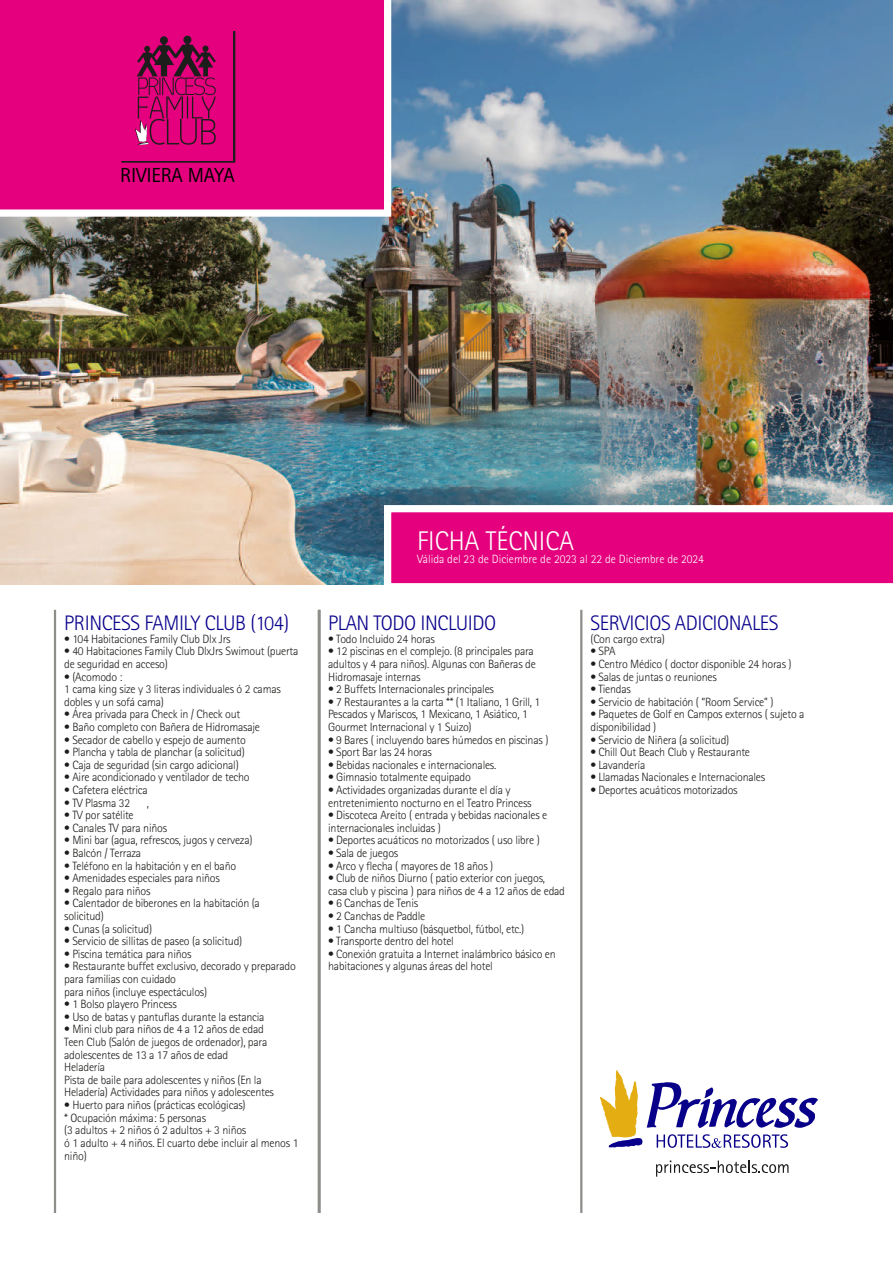
<style>
.page{position:relative;width:893px;height:1262px;background:#fff}
.page>*{position:absolute;margin:0;border:0;box-sizing:border-box;transform-origin:0 0}
.t1{font:300 27px "Rotis Sans Serif Std";color:#fff}
.t2{font:300 21px "Rotis Sans Serif Std";letter-spacing:-.02em;color:#09008b}
.t3{font:20.4px "Rotis Sans Serif Std";letter-spacing:-.01em;color:#000}
.t4{font:300 12px/12.6px "Rotis Sans Serif Std";letter-spacing:-.02em;color:#1d1d1b}
.t5{font:300 12px "Rotis Sans Serif Std";color:#fff}
</style>
<div class="page">
<img style="left:0;top:0;width:892px;height:584px">
<div style="left:0;top:0;width:391px;height:217px;background:#e5007e"></div>
<svg style="left:384px;top:505px;width:508px;height:79px;background:#e71d8d"></svg>
<hr style="left:317px;top:610px;width:3px;height:603px;background:#8d8d8a">
<hr style="left:54px;top:610px;width:2px;height:603px;background:#8d8d8a">
<hr style="left:580px;top:610px;width:2px;height:603px;background:#8d8d8a">
<svg style="left:600px;top:1070px;width:218px;height:77px"></svg>
<svg style="left:656px;top:1160px;width:132px;height:16px"></svg>
<div style="left:686px;top:1204px;width:14px;height:14px;border:1px solid #fff;border-radius:2px"></div>
<div style="left:671px;top:1204px;width:13px;height:14px;border:1px solid #fff;border-radius:2px"></div>
<div style="left:655px;top:1204px;width:14px;height:14px;border:1px solid #fff;border-radius:2px"></div>
<div style="left:702px;top:1204px;width:13px;height:14px;border:1px solid #fff;border-radius:2px"></div>
<div style="left:717px;top:1204px;width:14px;height:14px;border:1px solid #fff;border-radius:2px"></div>
<svg style="left:122px;top:31px;width:113px;height:131px"></svg>
<div style="left:120px;top:29px;width:113px;height:131px;background:#e5007e"></div>
<img style="left:136px;top:35px;width:80px;height:42px">
<svg style="left:135px;top:77px;width:81px;height:68px"></svg>
<h3 class="t3" style="left:120px;top:163px;width:116px">RIVIERA MAYA</h3>
<h2 class="t2" style="left:64px;top:611px;width:226px">PRINCESS FAMILY CLUB (104)</h2>
<p class="t4" style="left:64px;top:632px;width:168px">• 104 Habitaciones Family Club Dlx Jrs</p>
<p class="t4" style="left:64px;top:645px;width:236px">• 40 Habitaciones Family Club DlxJrs Swimout (puerta de seguridad en acceso)</p>
<p class="t4" style="left:64px;top:670px;width:218px">• (Acomodo :<br>1 cama king size y 3 literas individuales ó 2 camas dobles y un sofá cama)</p>
<p class="t4" style="left:64px;top:708px;width:177px">• Área privada para Check in / Check out</p>
<p class="t4" style="left:64px;top:720px;width:197px">• Baño completo con Bañera de Hidromasaje</p>
<p class="t4" style="left:64px;top:733px;width:183px">• Secador de cabello y espejo de aumento</p>
<p class="t4" style="left:64px;top:746px;width:182px">• Plancha y tabla de planchar (a solicitud)</p>
<p class="t4" style="left:64px;top:758px;width:176px">• Caja de seguridad (sin cargo adicional)</p>
<p class="t4" style="left:64px;top:771px;width:187px">• Aire acondicionado y ventilador de techo</p>
<p class="t4" style="left:64px;top:783px;width:85px">• Cafetera eléctrica</p>
<p class="t4" style="left:64px;top:796px;width:67px">• TV Plasma 32</p>
<p class="t4" style="left:147px;top:796px;width:4px">,</p>
<p class="t4" style="left:64px;top:809px;width:71px">• TV por satélite</p>
<p class="t4" style="left:64px;top:821px;width:104px">• Canales TV para niños</p>
<p class="t4" style="left:64px;top:834px;width:190px">• Mini bar (agua, refrescos, jugos y cerveza)</p>
<p class="t4" style="left:64px;top:846px;width:79px">• Balcón / Terraza</p>
<p class="t4" style="left:64px;top:859px;width:173px">• Teléfono en la habitación y en el baño</p>
<p class="t4" style="left:64px;top:872px;width:157px">• Amenidades especiales para niños</p>
<p class="t4" style="left:64px;top:884px;width:88px">• Regalo para niños</p>
<p class="t4" style="left:64px;top:897px;width:197px">• Calentador de biberones en la habitación (a solicitud)</p>
<p class="t4" style="left:64px;top:922px;width:89px">• Cunas (a solicitud)</p>
<p class="t4" style="left:64px;top:935px;width:180px">• Servicio de sillitas de paseo (a solicitud)</p>
<p class="t4" style="left:64px;top:947px;width:129px">• Piscina temática para niños</p>
<p class="t4" style="left:64px;top:960px;width:233px">• Restaurante buffet exclusivo, decorado y preparado para familias con cuidado<br>para niños (incluye espectáculos)</p>
<p class="t4" style="left:64px;top:998px;width:114px">• 1 Bolso playero Princess</p>
<p class="t4" style="left:64px;top:1010px;width:202px">• Uso de batas y pantuflas durante la estancia</p>
<p class="t4" style="left:64px;top:1023px;width:211px">• Mini club para niños de 4 a 12 años de edad Teen Club (Salón de juegos de ordenador), para adolescentes de 13 a 17 años de edad<br>Heladería<br>Pista de baile para adolescentes y niños (En la Heladería) Actividades para niños y adolescentes</p>
<p class="t4" style="left:64px;top:1098px;width:236px">• Huerto para niños (prácticas ecológicas)<br>* Ocupación máxima: 5 personas<br>(3 adultos + 2 niños ó 2 adultos + 3 niños<br>ó 1 adulto + 4 niños. El cuarto debe incluir al menos 1 niño)</p>
<h1 class="t1" style="left:417px;top:525px;width:158px">FICHA TÉCNICA</h1>
<p class="t5" style="left:417px;top:551px;width:288px">Válida del 23 de Diciembre de 2023 al 22 de Diciembre de 2024</p>
<h2 class="t2" style="left:328px;top:611px;width:169px">PLAN TODO INCLUIDO</h2>
<p class="t4" style="left:328px;top:632px;width:108px">• Todo Incluido 24 horas</p>
<p class="t4" style="left:328px;top:645px;width:209px">• 12 piscinas en el complejo. (8 principales para adultos y 4 para niños). Algunas con Bañeras de<br>Hidromasaje internas</p>
<p class="t4" style="left:328px;top:683px;width:167px">• 2 Buffets Internacionales principales</p>
<p class="t4" style="left:328px;top:695px;width:214px">• 7 Restaurantes a la carta ** (1 Italiano, 1 Grill, 1<br>Pescados y Mariscos, 1 Mexicano, 1 Asiático, 1<br>Gourmet Internacional y 1 Suizo)</p>
<p class="t4" style="left:328px;top:733px;width:222px">• 9 Bares ( incluyendo bares húmedos en piscinas )</p>
<p class="t4" style="left:328px;top:746px;width:105px">• Sport Bar las 24 horas</p>
<p class="t4" style="left:328px;top:758px;width:170px">• Bebidas nacionales e internacionales.</p>
<p class="t4" style="left:328px;top:771px;width:144px">• Gimnasio totalmente equipado</p>
<p class="t4" style="left:328px;top:783px;width:205px">• Actividades organizadas durante el día y entretenimiento nocturno en el Teatro Princess</p>
<p class="t4" style="left:328px;top:809px;width:220px">• Discoteca Areito ( entrada y bebidas nacionales e internacionales incluidas )</p>
<p class="t4" style="left:328px;top:834px;width:213px">• Deportes acuáticos no motorizados ( uso libre )</p>
<p class="t4" style="left:328px;top:846px;width:72px">• Sala de juegos</p>
<p class="t4" style="left:328px;top:859px;width:167px">• Arco y flecha ( mayores de 18 años )</p>
<p class="t4" style="left:328px;top:872px;width:238px">• Club de niños Diurno ( patio exterior con juegos, casa club y piscina ) para niños de 4 a 12 años de edad</p>
<p class="t4" style="left:328px;top:897px;width:92px">• 6 Canchas de Tenis</p>
<p class="t4" style="left:328px;top:909px;width:99px">• 2 Canchas de Paddle</p>
<p class="t4" style="left:328px;top:922px;width:197px">• 1 Cancha multiuso (básquetbol, fútbol, etc.)</p>
<p class="t4" style="left:328px;top:935px;width:127px">• Transporte dentro del hotel</p>
<p class="t4" style="left:328px;top:947px;width:229px">• Conexión gratuita a Internet inalámbrico básico en habitaciones y algunas áreas del hotel</p>
<h2 class="t2" style="left:590px;top:611px;width:190px">SERVICIOS ADICIONALES</h2>
<p class="t4" style="left:590px;top:632px;width:76px">(Con cargo extra)</p>
<p class="t4" style="left:590px;top:645px;width:26px">• SPA</p>
<p class="t4" style="left:590px;top:657px;width:203px">• Centro Médico ( doctor disponible 24 horas )</p>
<p class="t4" style="left:590px;top:670px;width:128px">• Salas de juntas o reuniones</p>
<p class="t4" style="left:590px;top:683px;width:42px">• Tiendas</p>
<p class="t4" style="left:590px;top:695px;width:184px">• Servicio de habitación ( “Room Service” )</p>
<p class="t4" style="left:590px;top:708px;width:215px">• Paquetes de Golf en Campos externos ( sujeto a disponibilidad )</p>
<p class="t4" style="left:590px;top:733px;width:140px">• Servicio de Niñera (a solicitud)</p>
<p class="t4" style="left:590px;top:746px;width:161px">• Chill Out Beach Club y Restaurante</p>
<p class="t4" style="left:590px;top:758px;width:56px">• Lavandería</p>
<p class="t4" style="left:590px;top:771px;width:176px">• Llamadas Nacionales e Internacionales</p>
<p class="t4" style="left:590px;top:783px;width:149px">• Deportes acuáticos motorizados</p>
</div>
